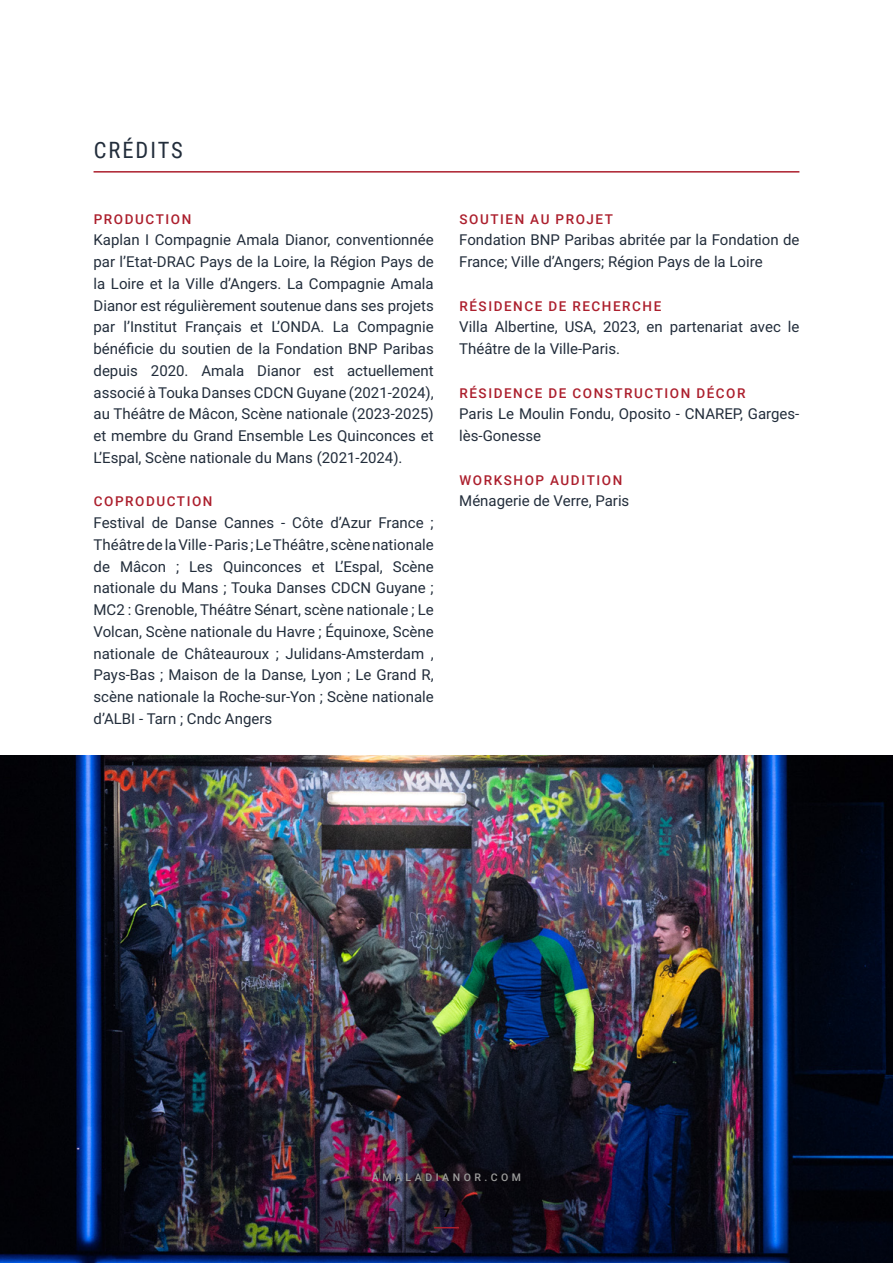
<style>
.page{position:relative;width:893px;height:1263px;background:#fff}
.page>*{position:absolute;margin:0;border:0;box-sizing:border-box;transform-origin:0 0}
.t1{font:22.5px "Roboto Condensed";letter-spacing:.085em;color:#222d3b}
.t2{font:15px/21.8px "Roboto";color:#222d3b}
.t3{font:500 13.5px "Roboto";letter-spacing:.115em;color:#ac1f2d}
.t4{font:700 12px "Roboto";color:#000}
.t5{font:500 10.5px "Roboto";letter-spacing:.335em;color:#9d9d9c}
</style>
<div class="page">
<hr style="left:94px;top:171px;width:705px;height:2px;background:#ac1f2d">
<img style="left:0;top:755px;width:893px;height:508px">
<svg style="left:434px;top:1227px;width:25px;height:1px"></svg>
<h1 class="t1" style="left:94px;top:135px;width:91px">CRÉDITS</h1>
<p class="t3" style="left:94px;top:209px;width:99px">PRODUCTION</p>
<p class="t2" style="left:94px;top:229px;width:342px;text-align:justify">Kaplan I Compagnie Amala Dianor, conventionnée par l’Etat-DRAC Pays de la Loire, la Région Pays de la Loire et la Ville d’Angers. La Compagnie Amala Dianor est régulièrement soutenue dans ses projets par l’Institut Français et L’ONDA. La Compagnie bénéficie du soutien de la Fondation BNP Paribas depuis 2020. Amala Dianor est actuellement associé à Touka Danses CDCN Guyane (2021-2024), au Théâtre de Mâcon, Scène nationale (2023-2025) et membre du Grand Ensemble Les Quinconces et L’Espal, Scène nationale du Mans (2021-2024).</p>
<p class="t3" style="left:94px;top:492px;width:120px">COPRODUCTION</p>
<p class="t2" style="left:94px;top:511px;width:342px;text-align:justify">Festival de Danse Cannes - Côte d’Azur France ; Théâtre de la Ville - Paris ; Le Théâtre , scène nationale de Mâcon ; Les Quinconces et L’Espal, Scène nationale du Mans ; Touka Danses CDCN Guyane ; MC2 : Grenoble, Théâtre Sénart, scène nationale ; Le Volcan, Scène nationale du Havre ; Équinoxe, Scène nationale de Châteauroux ; Julidans-Amsterdam , Pays-Bas ; Maison de la Danse, Lyon ; Le Grand R, scène nationale la Roche-sur-Yon ; Scène nationale d’ALBI - Tarn ; Cndc Angers</p>
<p class="t3" style="left:459px;top:209px;width:155px">SOUTIEN AU PROJET</p>
<p class="t2" style="left:459px;top:229px;width:342px">Fondation BNP Paribas abritée par la Fondation de<br>France; Ville d’Angers; Région Pays de la Loire</p>
<p class="t3" style="left:459px;top:296px;width:203px">RÉSIDENCE DE RECHERCHE</p>
<p class="t2" style="left:459px;top:316px;width:342px">Villa Albertine, USA, 2023, en partenariat avec le<br>Théâtre de la Ville-Paris.</p>
<p class="t3" style="left:459px;top:383px;width:288px">RÉSIDENCE DE CONSTRUCTION DÉCOR</p>
<p class="t2" style="left:459px;top:403px;width:342px">Paris Le Moulin Fondu, Oposito - CNAREP, Garges&shy;lès-Gonesse</p>
<p class="t3" style="left:459px;top:470px;width:164px">WORKSHOP AUDITION</p>
<p class="t2" style="left:459px;top:490px;width:172px">Ménagerie de Verre, Paris</p>
<p class="t5" style="left:372px;top:1169px;width:151px">AMALADIANOR.COM</p>
<p class="t4" style="left:443px;top:1204px;width:8px">7</p>
</div>
